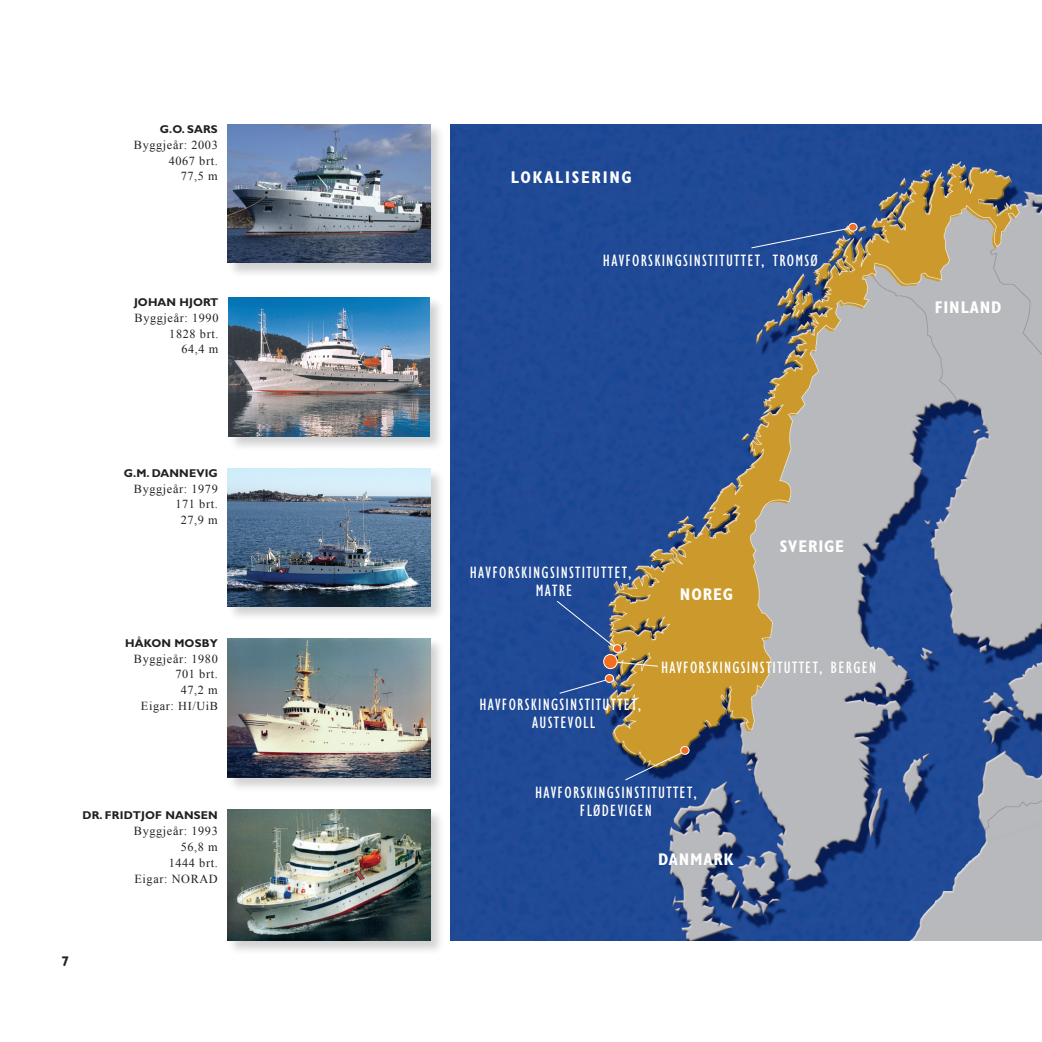
<style>
.page{position:relative;width:1042px;height:1042px;background:#fff}
.page>*{position:absolute;margin:0;border:0;box-sizing:border-box;transform-origin:0 0}
.t1{font:700 condensed 17.15px "Gill Sans";letter-spacing:.1em;color:#fff}
.t2{font:condensed 16.97px/18px "Gill Sans";letter-spacing:.075em;color:#fff;text-align:center}
.t3{font:700 condensed 16.97px "Gill Sans";letter-spacing:.05em;color:#fff}
.t4{font:12.25px/15.8px "Times New Roman";letter-spacing:.05em;color:#231f20;text-align:right}
.t5{font:700 11.38px "Gill Sans";letter-spacing:.01em;color:#231f20}
</style>
<div class="page">
<img style="left:450px;top:124px;width:592px;height:817px">
<div style="left:604px;top:654px;width:13px;height:14px;background:#f36e21;border-radius:50%"></div>
<div style="left:603px;top:654px;width:14px;height:15px;border:1px solid #fff;border-radius:50%"></div>
<div style="left:681px;top:746px;width:8px;height:8px;background:#f36e21;border-radius:50%"></div>
<div style="left:680px;top:746px;width:9px;height:9px;border:1px solid #fff;border-radius:50%"></div>
<div style="left:605px;top:674px;width:8px;height:8px;background:#f36e21;border-radius:50%"></div>
<div style="left:605px;top:674px;width:9px;height:9px;border:1px solid #fff;border-radius:50%"></div>
<div style="left:613px;top:644px;width:8px;height:8px;background:#f36e21;border-radius:50%"></div>
<div style="left:613px;top:644px;width:9px;height:9px;border:1px solid #fff;border-radius:50%"></div>
<svg style="left:556px;top:600px;width:59px;height:48px;background:#305495"></svg>
<svg style="left:616px;top:661px;width:43px;height:6px"></svg>
<svg style="left:624px;top:751px;width:59px;height:30px;background:#515865"></svg>
<svg style="left:558px;top:679px;width:49px;height:15px"></svg>
<div style="left:849px;top:223px;width:8px;height:8px;background:#f36e21;border-radius:50%"></div>
<div style="left:848px;top:223px;width:9px;height:9px;border:1px solid #fff;border-radius:50%"></div>
<svg style="left:750px;top:227px;width:100px;height:22px;background:#345797"></svg>
<div style="left:226px;top:808px;width:220px;height:148px;background:#231f20;opacity:.2"></div>
<img style="left:228px;top:809px;width:202px;height:131px">
<div style="left:226px;top:637px;width:220px;height:156px;background:#231f20;opacity:.2"></div>
<img style="left:228px;top:638px;width:202px;height:139px">
<div style="left:226px;top:467px;width:220px;height:156px;background:#231f20;opacity:.2"></div>
<img style="left:228px;top:468px;width:202px;height:138px">
<div style="left:227px;top:296px;width:219px;height:156px;background:#231f20;opacity:.2"></div>
<img style="left:228px;top:297px;width:202px;height:139px">
<div style="left:226px;top:123px;width:220px;height:156px;background:#231f20;opacity:.2"></div>
<img style="left:228px;top:124px;width:202px;height:139px">
<p class="t5" style="left:160px;top:123px;width:59px">G.O. SARS</p>
<p class="t4" style="left:134px;top:137px;width:85px">Byggjeår: 2003<br>4067 brt.<br>77,5 m</p>
<p class="t5" style="left:134px;top:295px;width:86px">JOHAN HJORT</p>
<p class="t4" style="left:135px;top:310px;width:85px">Byggjeår: 1990<br>1828 brt.<br>64,4 m</p>
<p class="t5" style="left:124px;top:466px;width:95px">G.M. DANNEVIG</p>
<p class="t4" style="left:134px;top:480px;width:85px">Byggjeår: 1979<br>171 brt.<br>27,9 m</p>
<p class="t5" style="left:125px;top:636px;width:94px">HÅKON MOSBY</p>
<p class="t4" style="left:134px;top:650px;width:85px">Byggjeår: 1980</p>
<p class="t4" style="left:175px;top:666px;width:44px">701 brt.</p>
<p class="t4" style="left:181px;top:682px;width:39px">47,2 m</p>
<p class="t4" style="left:141px;top:698px;width:35px">Eigar:</p>
<p class="t5" style="left:83px;top:809px;width:137px">DR. FRIDTJOF NANSEN</p>
<p class="t4" style="left:134px;top:823px;width:85px">Byggjeår: 1993<br>56,8 m<br>1444 brt.<br>Eigar: NORAD</p>
<p class="t1" style="left:511px;top:167px;width:33px">LOKAL</p>
<p class="t1" style="left:565px;top:167px;width:18px">ISER</p>
<p class="t1" style="left:603px;top:167px;width:29px">ING</p>
<p class="t2" style="left:603px;top:252px;width:216px">HAVFORSKINGSINSTITUTTET, TROMSØ</p>
<p class="t3" style="left:935px;top:297px;width:68px">FINLAND</p>
<p class="t2" style="left:470px;top:564px;width:163px">HAVFORSKINGSINSTITUTTET,<br>MATRE</p>
<p class="t3" style="left:680px;top:584px;width:54px">NOREG</p>
<p class="t3" style="left:779px;top:537px;width:66px">SVERIGE</p>
<p class="t2" style="left:479px;top:696px;width:163px">HAVFORSKINGSINSTITUTTET,<br>AUSTEVOLL</p>
<p class="t2" style="left:661px;top:658px;width:217px">HAVFORSKINGSINSTITUTTET, BERGEN</p>
<p class="t2" style="left:535px;top:784px;width:163px">HAVFORSKINGSINSTITUTTET,<br>FLØDEVIGEN</p>
<p class="t3" style="left:658px;top:849px;width:77px">DANMARK</p>
</div>
